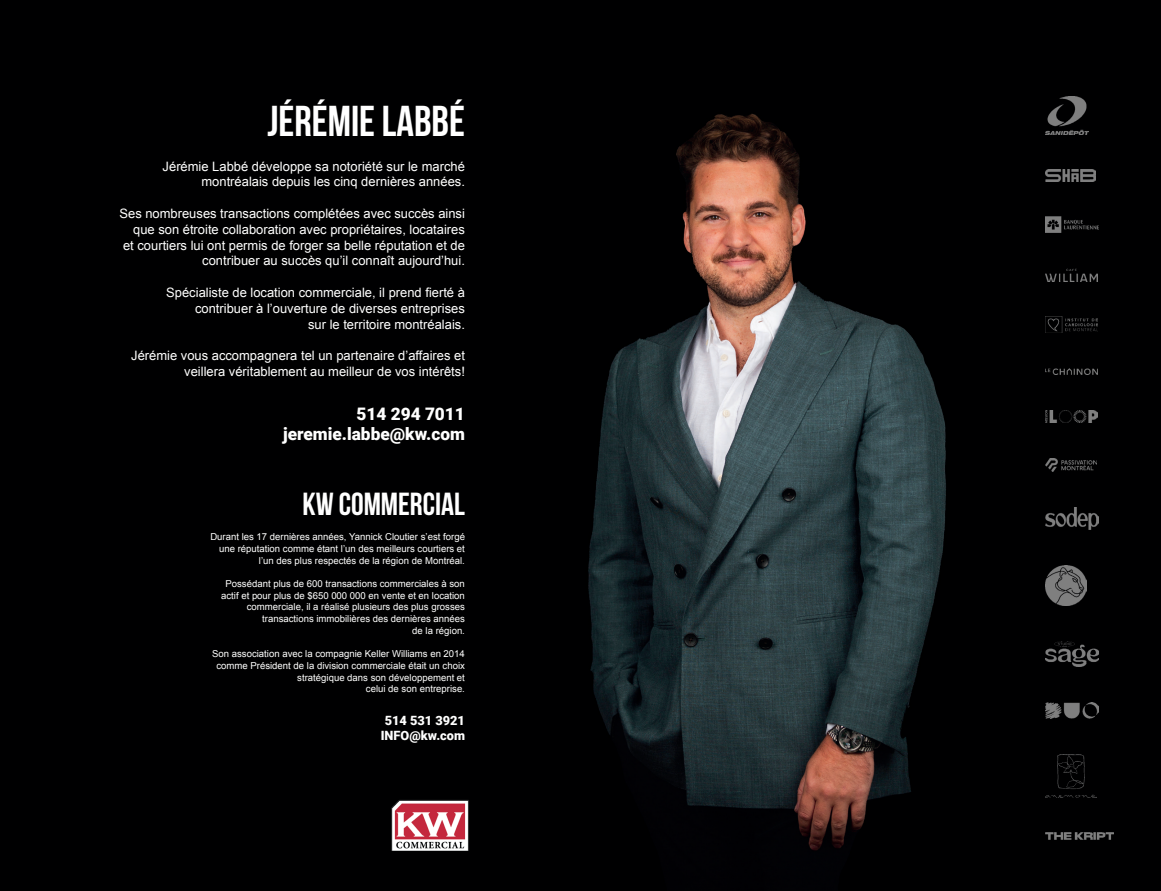
<style>
.page{position:relative;width:1161px;height:891px;background:#fff}
.page>*{position:absolute;margin:0;border:0;box-sizing:border-box;transform-origin:0 0}
.t1{font:700 43.2px "Bebas Neue";color:#fff}
.t2{font:700 31.95px "Bebas Neue";color:#fff}
.t3{font:900 17.25px/20.1px "Roboto";color:#fff;text-align:right}
.t4{font:12.9px/15.9px "Arial";color:#fff;text-align:right}
.t5{font:900 12.75px/14.9px "Roboto";color:#fff;text-align:center}
.t6{font:9.6px/11.7px "Arial";color:#fff;text-align:right}
</style>
<div class="page">
<img style="left:0;top:0;width:1161px;height:891px">
<img style="left:371px;top:800px;width:117px;height:50px">
<img style="left:1046px;top:96px;width:43px;height:38px">
<img style="left:1046px;top:170px;width:49px;height:11px">
<img style="left:1046px;top:217px;width:52px;height:16px">
<img style="left:1046px;top:268px;width:52px;height:14px">
<img style="left:1046px;top:317px;width:52px;height:16px">
<img style="left:1046px;top:368px;width:51px;height:7px">
<img style="left:1046px;top:410px;width:52px;height:13px">
<img style="left:1046px;top:458px;width:51px;height:14px">
<img style="left:1046px;top:507px;width:52px;height:23px">
<img style="left:1046px;top:565px;width:41px;height:41px">
<img style="left:1046px;top:641px;width:53px;height:26px">
<img style="left:1046px;top:702px;width:52px;height:17px">
<img style="left:1046px;top:754px;width:51px;height:44px">
<img style="left:1046px;top:833px;width:68px;height:7px">
<h1 class="t1" style="left:268px;top:98px;width:199px">JÉRÉMIE LABBÉ</h1>
<p class="t4" style="left:163px;top:158px;width:304px">Jérémie Labbé développe sa notoriété sur le marché montréalais depuis les cinq dernières années.</p>
<p class="t4" style="left:120px;top:206px;width:347px">Ses nombreuses transactions complétées avec succès ainsi que son étroite collaboration avec propriétaires, locataires et courtiers lui ont permis de forger sa belle réputation et de contribuer au succès qu’il connaît aujourd’hui.</p>
<p class="t4" style="left:166px;top:285px;width:300px">Spécialiste de location commerciale, il prend fierté à contribuer à l’ouverture de diverses entreprises<br>sur le territoire montréalais.</p>
<p class="t4" style="left:131px;top:348px;width:335px">Jérémie vous accompagnera tel un partenaire d’affaires et veillera véritablement au meilleur de vos intérêts!</p>
<h3 class="t3" style="left:283px;top:403px;width:183px">514 294 7011 jeremie.labbe@kw.com</h3>
<h2 class="t2" style="left:303px;top:486px;width:164px">KW COMMERCIAL</h2>
<p class="t6" style="left:210px;top:531px;width:256px">Durant les 17 dernières années, Yannick Cloutier s’est forgé une réputation comme étant l’un des meilleurs courtiers et l’un des plus respectés de la région de Montréal.</p>
<p class="t6" style="left:221px;top:578px;width:245px">Possédant plus de 600 transactions commerciales à son actif et pour plus de $650 000 000 en vente et en location commerciale, il a réalisé plusieurs des plus grosses transactions immobilières des dernières années<br>de la région.</p>
<p class="t6" style="left:212px;top:648px;width:254px">Son association avec la compagnie Keller Williams en 2014 comme Président de la division commerciale était un choix stratégique dans son développement et<br>celui de son entreprise.</p>
<p class="t5" style="left:381px;top:712px;width:86px">514 531 3921<br>INFO@kw.com</p>
</div>
